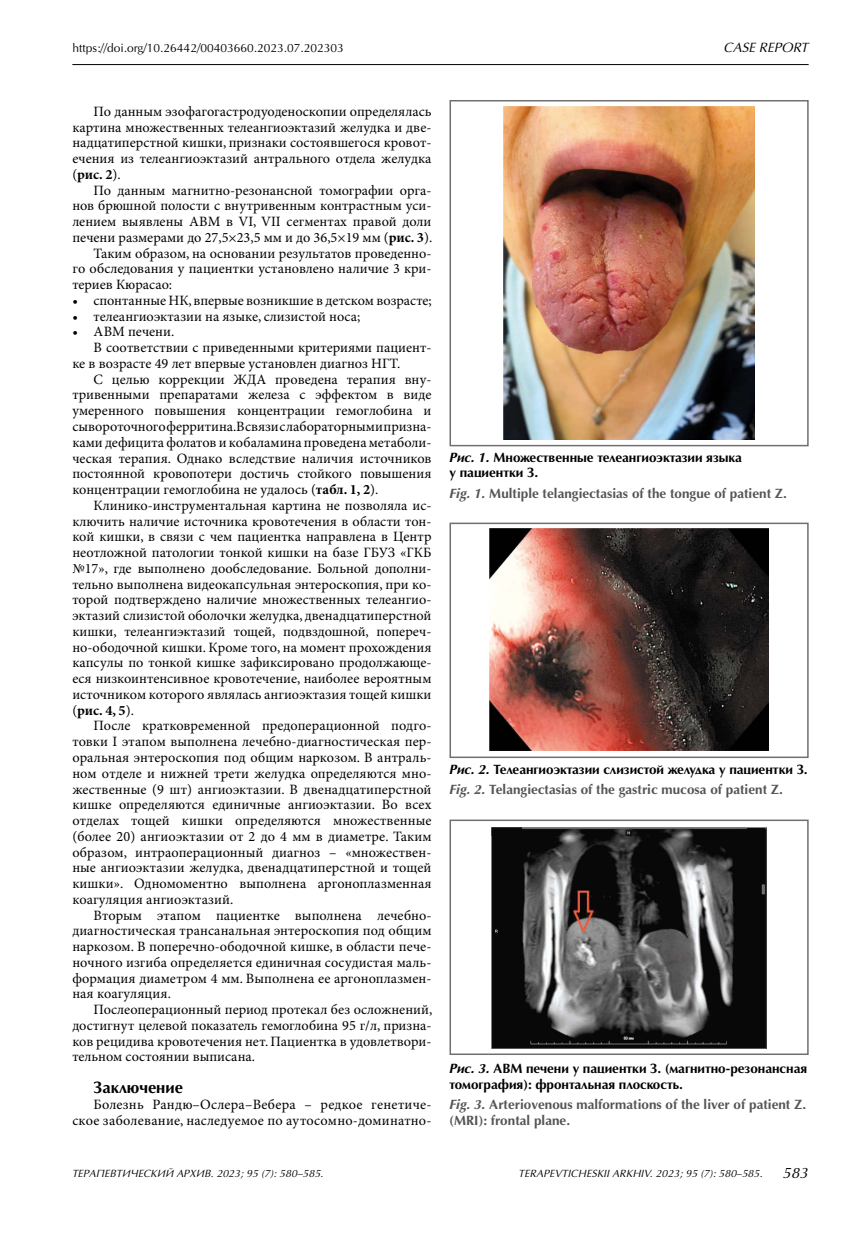
<style>
.page{position:relative;width:864px;height:1234px;background:#fff}
.page>*{position:absolute;margin:0;border:0;box-sizing:border-box;transform-origin:0 0}
.Podzag-1_TA{font:700 16.5px "AG Opus HRC";color:#000}
.t1{font:italic 15px "AG Opus HRC";color:#000}
.Text_TA{font:14.25px/15.8px "Minion Pro";color:#000;text-align:justify}
.Picture_TA{font:700 13.5px/15.8px "AG Opus HRC";color:#000}
.Picture_TA-2{font:700 13.5px/15.8px "AG Opus HRC";color:#545454}
.t2{font:italic 13.5px "AG Opus HRC";color:#000}
.t3{font:12px "AG Opus HRC";color:#000}
.t4{font:italic 10.5px "AG Opus HRC";letter-spacing:.01em;color:#000}
.s1{font-weight:700}
.s2{font-style:italic}
</style>
<div class="page">
<hr style="left:72px;top:64px;width:736px;height:1px;background:#000">
<img style="left:503px;top:106px;width:251px;height:333px">
<div style="left:449px;top:100px;width:359px;height:346px;border:2px solid #6f6f6f"></div>
<img style="left:489px;top:528px;width:279px;height:222px">
<div style="left:449px;top:522px;width:359px;height:235px;border:2px solid #6f6f6f"></div>
<img style="left:491px;top:827px;width:275px;height:221px">
<div style="left:449px;top:819px;width:359px;height:235px;border:2px solid #6f6f6f"></div>
<p class="t3" style="left:72px;top:41px;width:273px">https://doi.org/10.26442/00403660.2023.07.202303</p>
<p class="t2" style="left:724px;top:40px;width:18px">CASE</p>
<p class="t2" style="left:759px;top:40px;width:18px">REPORT</p>
<p class="Text_TA" style="left:72px;top:104px;width:360px;text-indent:21px">По данным эзофагогастродуоденоскопии определялась картина множественных телеангиоэктазий желудка и две&shy;надцатиперстной кишки, признаки состоявшегося кровот&shy;ечения из телеангиоэктазий антрального отдела желудка (<span class="s1">рис. 2</span>).</p>
<p class="Text_TA" style="left:72px;top:183px;width:361px;text-indent:21px">По данным магнитно-резонансной томографии орга&shy;нов брюшной полости с внутривенным контрастным уси&shy;лением выявлены АВМ в VI, VII сегментах правой доли печени размерами до 27,5×23,5 мм и до 36,5×19 мм (<span class="s1">рис. 3</span>).</p>
<p class="Text_TA" style="left:72px;top:246px;width:360px;text-indent:21px">Таким образом, на основании результатов проведенно&shy;го обследования у пациентки установлено наличие 3 кри&shy;териев Кюрасао:</p>
<p class="Text_TA" style="left:72px;top:293px;width:361px">• спонтанные НК, впервые возникшие в детском возрасте;</p>
<p class="Text_TA" style="left:72px;top:309px;width:289px">• телеангиоэктазии на языке, слизистой носа;</p>
<p class="Text_TA" style="left:72px;top:324px;width:103px">• АВМ печени.</p>
<p class="Text_TA" style="left:72px;top:340px;width:360px;text-indent:21px">В соответствии с приведенными критериями пациент&shy;ке в возрасте 49 лет впервые установлен диагноз НГТ.</p>
<p class="Text_TA" style="left:72px;top:372px;width:360px;text-indent:21px">С целью коррекции ЖДА проведена терапия вну&shy;тривенными препаратами железа с эффектом в виде умеренного повышения концентрации гемоглобина и сывороточного ферритина. В связи с лабораторными призна&shy;ками дефицита фолатов и кобаламина проведена метаболи&shy;ческая терапия. Однако вследствие наличия источников постоянной кровопотери достичь стойкого повышения концентрации гемоглобина не удалось (<span class="s1">табл. 1, 2</span>).</p>
<p class="Text_TA" style="left:72px;top:498px;width:360px;text-indent:21px">Клинико-инструментальная картина не позволяла ис&shy;ключить наличие источника кровотечения в области тон&shy;кой кишки, в связи с чем пациентка направлена в Центр неотложной патологии тонкой кишки на базе ГБУЗ «ГКБ №17», где выполнено дообследование. Больной дополни&shy;тельно выполнена видеокапсульная энтероскопия, при ко&shy;торой подтверждено наличие множественных телеангио&shy;эктазий слизистой оболочки желудка, двенадцатиперстной кишки, телеангиэктазий тощей, подвздошной, попереч&shy;но-ободочной кишки. Кроме того, на момент прохождения капсулы по тонкой кишке зафиксировано продолжающе&shy;еся низкоинтенсивное кровотечение, наиболее вероятным источником которого являлась ангиоэктазия тощей кишки (<span class="s1">рис. 4, 5</span>).</p>
<p class="Text_TA" style="left:72px;top:718px;width:360px;text-indent:21px">После кратковременной предоперационной подго&shy;товки I этапом выполнена лечебно-диагностическая пер&shy;оральная энтероскопия под общим наркозом. В антраль&shy;ном отделе и нижней трети желудка определяются мно&shy;жественные (9 шт) ангиоэктазии. В двенадцатиперстной кишке определяются единичные ангиоэктазии. Во всех отделах тощей кишки определяются множественные (более 20) ангиоэктазии от 2 до 4 мм в диаметре. Таким образом, интраоперационный диагноз – «множествен&shy;ные ангиоэктазии желудка, двенадцатиперстной и тощей кишки». Одномоментно выполнена аргоноплазменная коагуляция ангиоэктазий.</p>
<p class="Text_TA" style="left:72px;top:907px;width:360px;text-indent:21px">Вторым этапом пациентке выполнена лечебно&shy;диагностическая трансанальная энтероскопия под общим наркозом. В поперечно-ободочной кишке, в области пече&shy;ночного изгиба определяется единичная сосудистая маль&shy;формация диаметром 4 мм. Выполнена ее аргоноплазмен&shy;ная коагуляция.</p>
<p class="Text_TA" style="left:72px;top:1002px;width:361px;text-indent:21px">Послеоперационный период протекал без осложнений, достигнут целевой показатель гемоглобина 95 г/л, призна&shy;ков рецидива кровотечения нет. Пациентка в удовлетвори&shy;тельном состоянии выписана.</p>
<p class="Podzag-1_TA" style="left:94px;top:1077px;width:91px">Заключение</p>
<p class="Text_TA" style="left:72px;top:1096px;width:360px;text-align:right">Болезнь Рандю–Ослера–Вебера – редкое генетиче&shy;ское заболевание, наследуемое по аутосомно-доминатно-</p>
<p class="Picture_TA" style="left:449px;top:449px;width:294px"><span class="s2">Рис. 1.</span> Множественные телеангиоэктазии языка у пациентки З.</p>
<p class="Picture_TA-2" style="left:449px;top:485px;width:339px"><span class="s2">Fig. 1.</span> Multiple telangiectasias of the tongue of patient Z.</p>
<p class="Picture_TA" style="left:449px;top:761px;width:359px"><span class="s2">Рис. 2.</span> Телеангиоэктазии слизистой желудка у пациентки З.</p>
<p class="Picture_TA-2" style="left:449px;top:781px;width:335px"><span class="s2">Fig. 2.</span> Telangiectasias of the gastric mucosa of patient Z.</p>
<p class="Picture_TA" style="left:449px;top:1060px;width:359px"><span class="s2">Рис. 3.</span> АВМ печени у пациентки З. (магнитно-резонансная томография): фронтальная плоскость.</p>
<p class="Picture_TA-2" style="left:449px;top:1096px;width:358px"><span class="s2">Fig. 3.</span> Arteriovenous malformations of the liver of patient Z. (MRI): frontal plane.</p>
<p class="t4" style="left:72px;top:1166px;width:253px">ТЕРАПЕВТИЧЕСКИЙ АРХИВ. 2023; 95 (7): 580–585.</p>
<p class="t4" style="left:518px;top:1166px;width:245px">TERAPEVTICHESKII ARKHIV. 2023; 95 (7): 580–585.</p>
<p class="t1" style="left:783px;top:1163px;width:27px">583</p>
</div>
